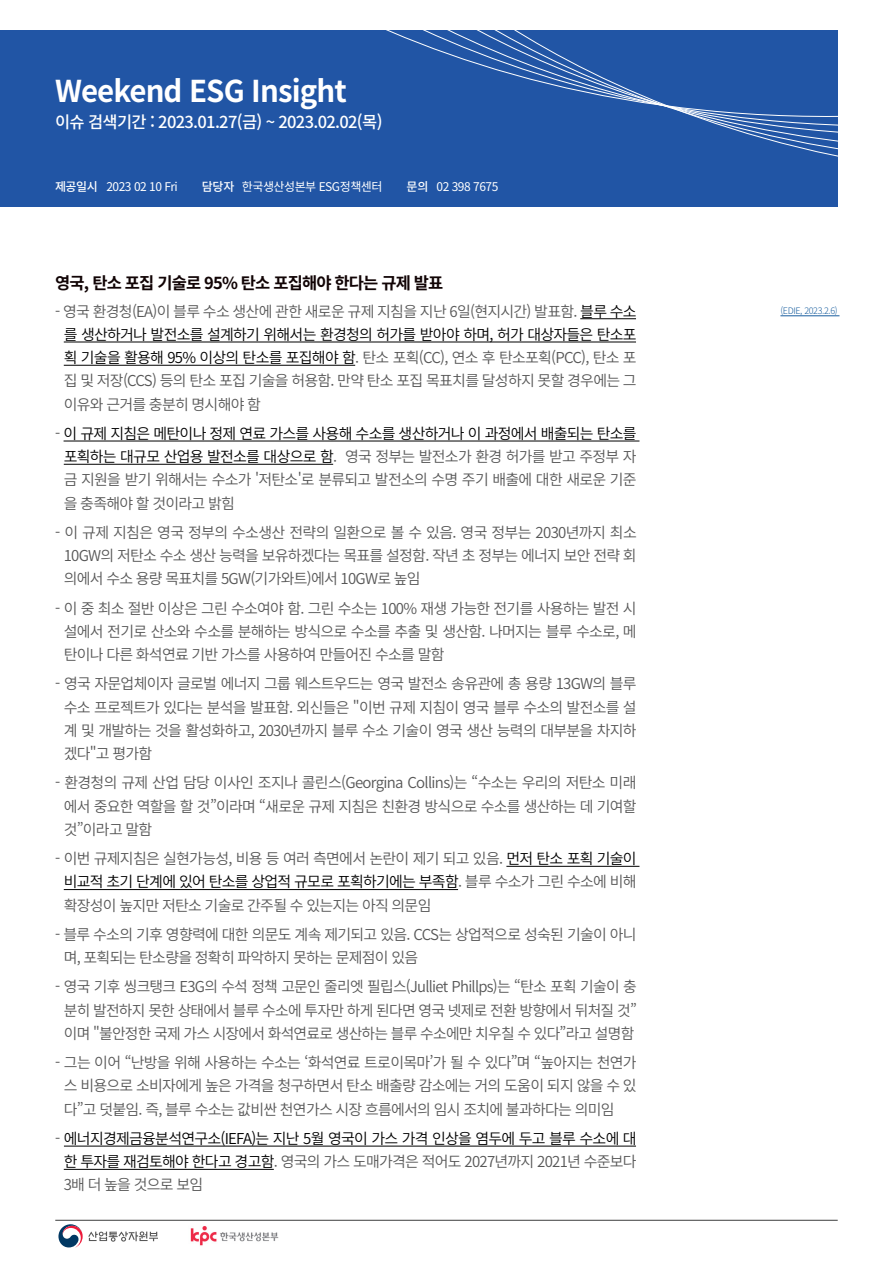
<style>
.page{position:relative;width:893px;height:1263px;background:#fff}
.page>*{position:absolute;margin:0;border:0;box-sizing:border-box;transform-origin:0 0}
.t1{font:700 30px "Source Han Sans K";letter-spacing:-.03em;color:#fff}
.t2{font:500 16.5px "Source Han Sans K";letter-spacing:-.04em;color:#fff}
.t3{font:700 16.5px "Source Han Sans K";letter-spacing:-.05em;color:#110405}
.t4{font:15px/23.2px "Source Han Sans K";letter-spacing:-.05em;color:#575757;text-align:justify}
.t5{font:15px/23.2px "Source Han Sans K";letter-spacing:-.05em;color:#000;text-align:justify}
.t6{font:12px "Source Han Sans K";letter-spacing:-.04em;color:#fff}
.t7{font:500 12px "Source Han Sans K";letter-spacing:-.025em;color:#fff}
.t8{font:300 9px "Source Han Sans K";letter-spacing:-.04em;color:#175d9e}
.s1{color:#000}
.s2{color:#575757}
</style>
<div class="page">
<div style="left:0;top:30px;width:838px;height:176px;background:#2155a5"></div>
<svg style="left:423px;top:30px;width:415px;height:177px"></svg>
<hr style="left:55px;top:1220px;width:783px;height:1px;background:#030505">
<img style="left:190px;top:1226px;width:89px;height:20px">
<svg style="left:58px;top:1224px;width:100px;height:24px"></svg>
<hr style="left:580px;top:318px;width:56px;height:1px;background:#000">
<hr style="left:64px;top:342px;width:572px;height:1px;background:#000">
<hr style="left:64px;top:365px;width:291px;height:1px;background:#000">
<hr style="left:64px;top:441px;width:575px;height:1px;background:#000">
<hr style="left:64px;top:464px;width:269px;height:1px;background:#000">
<hr style="left:506px;top:866px;width:133px;height:1px;background:#000">
<hr style="left:64px;top:889px;width:394px;height:1px;background:#000">
<hr style="left:64px;top:1146px;width:572px;height:1px;background:#000">
<hr style="left:64px;top:1169px;width:210px;height:1px;background:#000">
<hr style="left:780px;top:316px;width:59px;height:1px;background:#175d9e">
<p class="t1" style="left:55px;top:74px;width:293px">Weekend ESG Insight</p>
<p class="t2" style="left:55px;top:113px;width:329px">이슈 검색기간 : 2023.01.27(금) ~ 2023.02.02(목)</p>
<p class="t7" style="left:55px;top:180px;width:44px">제공일시</p>
<p class="t6" style="left:106px;top:180px;width:73px">2023 02 10 Fri</p>
<p class="t7" style="left:202px;top:180px;width:34px">담당자</p>
<p class="t6" style="left:242px;top:180px;width:142px">한국생산성본부 ESG정책센터</p>
<p class="t7" style="left:407px;top:180px;width:24px">문의</p>
<p class="t6" style="left:436px;top:180px;width:63px">02 398 7675</p>
<p class="t3" style="left:55px;top:273px;width:390px">영국, 탄소 포집 기술로 95% 탄소 포집해야 한다는 규제 발표</p>
<p class="t4" style="left:64px;top:300px;width:574px;text-indent:-9px">- 영국 환경청(EA)이 블루 수소 생산에 관한 새로운 규제 지침을 지난 6일(현지시간) 발표함. <span class="s1">블루 수소 를 생산하거나 발전소를 설계하기 위해서는 환경청의 허가를 받아야 하며, 허가 대상자들은 탄소포 획 기술을 활용해 95% 이상의 탄소를 포집해야 함</span>. 탄소 포획(CC), 연소 후 탄소포획(PCC), 탄소 포 집 및 저장(CCS) 등의 탄소 포집 기술을 허용함. 만약 탄소 포집 목표치를 달성하지 못할 경우에는 그 이유와 근거를 충분히 명시해야 함</p>
<p class="t4" style="left:64px;top:422px;width:574px;text-indent:-9px">- <span class="s1">이 규제 지침은 메탄이나 정제 연료 가스를 사용해 수소를 생산하거나 이 과정에서 배출되는 탄소를 포획하는 대규모 산업용 발전소를 대상으로 함</span>. 영국 정부는 발전소가 환경 허가를 받고 주정부 자 금 지원을 받기 위해서는 수소가 '저탄소'로 분류되고 발전소의 수명 주기 배출에 대한 새로운 기준 을 충족해야 할 것이라고 밝힘</p>
<p class="t4" style="left:64px;top:521px;width:575px;text-indent:-9px">- 이 규제 지침은 영국 정부의 수소생산 전략의 일환으로 볼 수 있음. 영국 정부는 2030년까지 최소 10GW의 저탄소 수소 생산 능력을 보유하겠다는 목표를 설정함. 작년 초 정부는 에너지 보안 전략 회 의에서 수소 용량 목표치를 5GW(기가와트)에서 10GW로 높임</p>
<p class="t4" style="left:64px;top:597px;width:574px;text-indent:-9px">- 이 중 최소 절반 이상은 그린 수소여야 함. 그린 수소는 100% 재생 가능한 전기를 사용하는 발전 시 설에서 전기로 산소와 수소를 분해하는 방식으로 수소를 추출 및 생산함. 나머지는 블루 수소로, 메 탄이나 다른 화석연료 기반 가스를 사용하여 만들어진 수소를 말함</p>
<p class="t4" style="left:64px;top:672px;width:574px;text-indent:-9px">- 영국 자문업체이자 글로벌 에너지 그룹 웨스트우드는 영국 발전소 송유관에 총 용량 13GW의 블루 수소 프로젝트가 있다는 분석을 발표함. 외신들은 "이번 규제 지침이 영국 블루 수소의 발전소를 설 계 및 개발하는 것을 활성화하고, 2030년까지 블루 수소 기술이 영국 생산 능력의 대부분을 차지하 겠다"고 평가함</p>
<p class="t4" style="left:64px;top:771px;width:574px;text-indent:-9px">- 환경청의 규제 산업 담당 이사인 조지나 콜린스(Georgina Collins)는 “수소는 우리의 저탄소 미래 에서 중요한 역할을 할 것”이라며 “새로운 규제 지침은 친환경 방식으로 수소를 생산하는 데 기여할 것”이라고 말함</p>
<p class="t4" style="left:64px;top:847px;width:574px;text-indent:-9px">- 이번 규제지침은 실현가능성, 비용 등 여러 측면에서 논란이 제기 되고 있음. <span class="s1">먼저 탄소 포획 기술이 비교적 초기 단계에 있어 탄소를 상업적 규모로 포획하기에는 부족함</span>. 블루 수소가 그린 수소에 비해 확장성이 높지만 저탄소 기술로 간주될 수 있는지는 아직 의문임</p>
<p class="t4" style="left:64px;top:923px;width:574px;text-indent:-9px">- 블루 수소의 기후 영향력에 대한 의문도 계속 제기되고 있음. CCS는 상업적으로 성숙된 기술이 아니 며, 포획되는 탄소량을 정확히 파악하지 못하는 문제점이 있음</p>
<p class="t4" style="left:55px;top:975px;width:583px;text-align:center">- 영국 기후 씽크탱크 E3G의 수석 정책 고문인 줄리엣 필립스(Julliet Phillps)는 “탄소 포획 기술이 충 분히 발전하지 못한 상태에서 블루 수소에 투자만 하게 된다면 영국 넷제로 전환 방향에서 뒤처질 것” 이며 "불안정한 국제 가스 시장에서 화석연료로 생산하는 블루 수소에만 치우칠 수 있다”라고 설명함</p>
<p class="t4" style="left:64px;top:1051px;width:574px;text-indent:-9px">- 그는 이어 “난방을 위해 사용하는 수소는 ‘화석연료 트로이목마’가 될 수 있다”며 “높아지는 천연가 스 비용으로 소비자에게 높은 가격을 청구하면서 탄소 배출량 감소에는 거의 도움이 되지 않을 수 있 다”고 덧붙임. 즉, 블루 수소는 값비싼 천연가스 시장 흐름에서의 임시 조치에 불과하다는 의미임</p>
<p class="t5" style="left:64px;top:1127px;width:574px;text-indent:-9px"><span class="s2">-</span> 에너지경제금융분석연구소(IEFA)는 지난 5월 영국이 가스 가격 인상을 염두에 두고 블루 수소에 대 한 투자를 재검토해야 한다고 경고함<span class="s2">. 영국의 가스 도매가격은 적어도 2027년까지 2021년 수준보다 3배 더 높을 것으로 보임</span></p>
<p class="t8" style="left:780px;top:306px;width:59px">(EDIE, 2023.2.6)</p>
</div>
